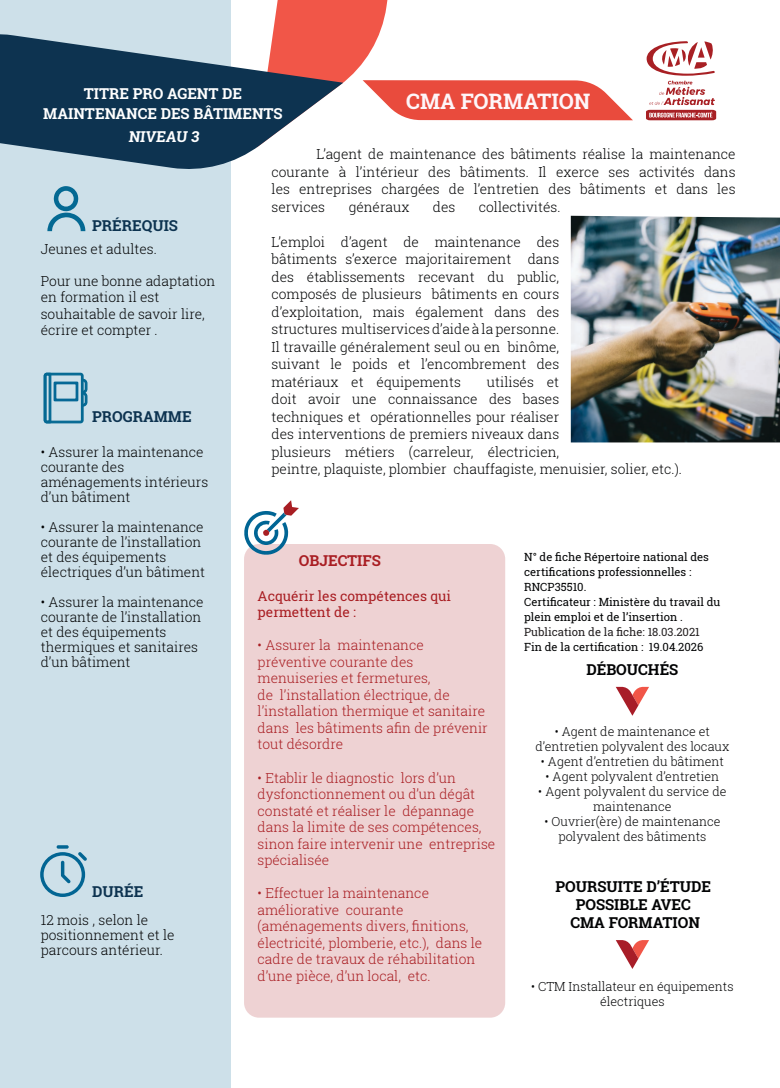
<style>
.page{position:relative;width:780px;height:1088px;background:#fff}
.page>*{position:absolute;margin:0;border:0;box-sizing:border-box;transform-origin:0 0}
.t1{font:700 21.38px "Roboto Slab";color:#fef6f9}
.t2{font:700 15px/18px "Roboto Slab";color:#020304;text-align:center}
.t3{font:700 15px "Roboto Slab";color:#fff}
.t4{font:700 15px "Roboto Slab";color:#0d3350}
.t5{font:700 15px "Roboto Slab";color:#a91e23}
.t6{font:300 13.75px/17.5px "Roboto Slab";color:#020304}
.t7{font:300 13.75px/16.5px "Roboto Slab";color:#a91e23}
.t8{font:13.75px/16.5px "Roboto Slab";color:#a91e23}
.t9{font:300 12.5px/15px "Roboto Slab";color:#020304;text-align:center}
.t10{font:11.25px/15px "Roboto Slab";color:#020304}
.t11{font:11.25px "Roboto Slab";color:#231f20}
</style>
<div class="page">
<div style="left:0;top:0;width:230px;height:1088px;background:#cde0e9"></div>
<div style="left:244px;top:544px;width:261px;height:474px;background:#eed2d3;border-radius:15px"></div>
<svg style="left:40px;top:845px;width:47px;height:52px"></svg>
<img style="left:570px;top:216px;width:210px;height:226px">
<svg style="left:43px;top:372px;width:45px;height:52px"></svg>
<svg style="left:616px;top:687px;width:33px;height:29px"></svg>
<svg style="left:244px;top:500px;width:55px;height:55px"></svg>
<svg style="left:47px;top:186px;width:38px;height:45px"></svg>
<svg style="left:0;top:31px;width:256px;height:141px;fill:#0d3350"></svg>
<svg style="left:256px;top:0;width:377px;height:148px"></svg>
<svg style="left:646px;top:41px;width:70px;height:79px"></svg>
<svg style="left:615px;top:940px;width:34px;height:29px"></svg>
<p class="t3" style="left:84px;top:83px;width:160px">TITRE PRO AGENT DE</p>
<p class="t3" style="left:43px;top:103px;width:241px">MAINTENANCE DES BÂTIMENTS</p>
<p class="t3" style="left:128px;top:127px;width:74px">NIVEAU 3</p>
<p class="t1" style="left:406px;top:87px;width:186px">CMA FORMATION</p>
<p class="t4" style="left:92px;top:215px;width:87px">PRÉREQUIS</p>
<p class="t6" style="left:41px;top:240px;width:117px">Jeunes et adultes.</p>
<p class="t6" style="left:41px;top:273px;width:176px;line-height:16.2px">Pour une bonne adaptation en formation il est souhaitable de savoir lire, écrire et compter .</p>
<p class="t4" style="left:92px;top:406px;width:101px">PROGRAMME</p>
<p class="t6" style="left:41px;top:444px;width:169px;line-height:15px">• Assurer la maintenance courante des aménagements intérieurs d’un bâtiment</p>
<p class="t6" style="left:41px;top:519px;width:166px;line-height:15px">• Assurer la maintenance courante de l’installation et des équipements électriques d’un bâtiment</p>
<p class="t6" style="left:41px;top:594px;width:164px;line-height:15px">• Assurer la maintenance courante de l’installation et des équipements thermiques et sanitaires d’un bâtiment</p>
<p class="t4" style="left:92px;top:881px;width:53px">DURÉE</p>
<p class="t6" style="left:41px;top:912px;width:135px;line-height:15px">12 mois , selon le positionnement et le parcours antérieur.</p>
<p class="t6" style="left:271px;top:145px;width:465px;text-align:justify;text-indent:45px">L’agent de maintenance des bâtiments réalise la maintenance courante à l’intérieur des bâtiments. Il exerce ses activités dans les entreprises chargées de l’entretien des bâtiments et dans les services</p>
<p class="t6" style="left:349px;top:198px;width:62px">généraux</p>
<p class="t6" style="left:433px;top:198px;width:24px">des</p>
<p class="t6" style="left:479px;top:198px;width:83px">collectivités.</p>
<p class="t6" style="left:271px;top:233px;width:289px;text-align:justify">L’emploi d’agent de maintenance des bâtiments s’exerce majoritairement dans des établissements recevant du public, composés de plusieurs bâtiments en cours d’exploitation, mais également dans des structures multiservices d’aide à la personne.</p>
<p class="t6" style="left:271px;top:338px;width:289px;text-align:justify">Il travaille généralement seul ou en binôme, suivant le poids et l’encombrement des matériaux et équipements</p>
<p class="t6" style="left:271px;top:373px;width:412px;text-indent:215px">utilisés et<br>doit avoir une connaissance des bases<br>techniques et opérationnelles pour réaliser<br>des interventions de premiers niveaux dans<br>plusieurs métiers (carreleur, électricien,<br>peintre, plaquiste, plombier chauffagiste, menuisier, solier, etc.).</p>
<p class="t5" style="left:299px;top:551px;width:84px">OBJECTIFS</p>
<p class="t8" style="left:257px;top:587px;width:195px">Acquérir les compétences qui permettent de :</p>
<p class="t7" style="left:257px;top:637px;width:232px">• Assurer la maintenance préventive courante des menuiseries et fermetures,<br>de l’installation électrique, de l’installation thermique et sanitaire dans les bâtiments afin de prévenir tout désordre</p>
<p class="t7" style="left:257px;top:769px;width:239px">• Etablir le diagnostic lors d’un dysfonctionnement ou d’un dégât constaté et réaliser le dépannage dans la limite de ses compétences, sinon faire intervenir une entreprise spécialisée</p>
<p class="t7" style="left:257px;top:884px;width:226px">• Effectuer la maintenance améliorative courante (aménagements divers, finitions, électricité, plomberie, etc.), dans le cadre de travaux de réhabilitation d’une pièce, d’un local, etc.</p>
<p class="t10" style="left:524px;top:549px;width:186px">N° de fiche Répertoire national des certifications professionnelles :<br>RNCP35510.</p>
<p class="t10" style="left:524px;top:594px;width:198px">Certificateur : Ministère du travail du plein emploi et de l’insertion .</p>
<p class="t11" style="left:524px;top:624px;width:177px">Publication de la fiche: 18.03.2021</p>
<p class="t10" style="left:524px;top:639px;width:181px">Fin de la certification : 19.04.2026</p>
<p class="t2" style="left:586px;top:660px;width:93px">DÉBOUCHÉS</p>
<p class="t9" style="left:535px;top:724px;width:195px">• Agent de maintenance et d’entretien polyvalent des locaux</p>
<p class="t9" style="left:540px;top:754px;width:185px">• Agent d’entretien du bâtiment</p>
<p class="t9" style="left:545px;top:769px;width:175px">• Agent polyvalent d’entretien</p>
<p class="t9" style="left:538px;top:784px;width:190px">• Agent polyvalent du service de maintenance</p>
<p class="t9" style="left:544px;top:814px;width:177px">• Ouvrier(ère) de maintenance polyvalent des bâtiments</p>
<p class="t2" style="left:555px;top:878px;width:157px">POURSUITE D’ÉTUDE<br>POSSIBLE AVEC</p>
<p class="t2" style="left:570px;top:914px;width:131px">CMA FORMATION</p>
<p class="t9" style="left:531px;top:978px;width:204px">• CTM Installateur en équipements électriques</p>
</div>
